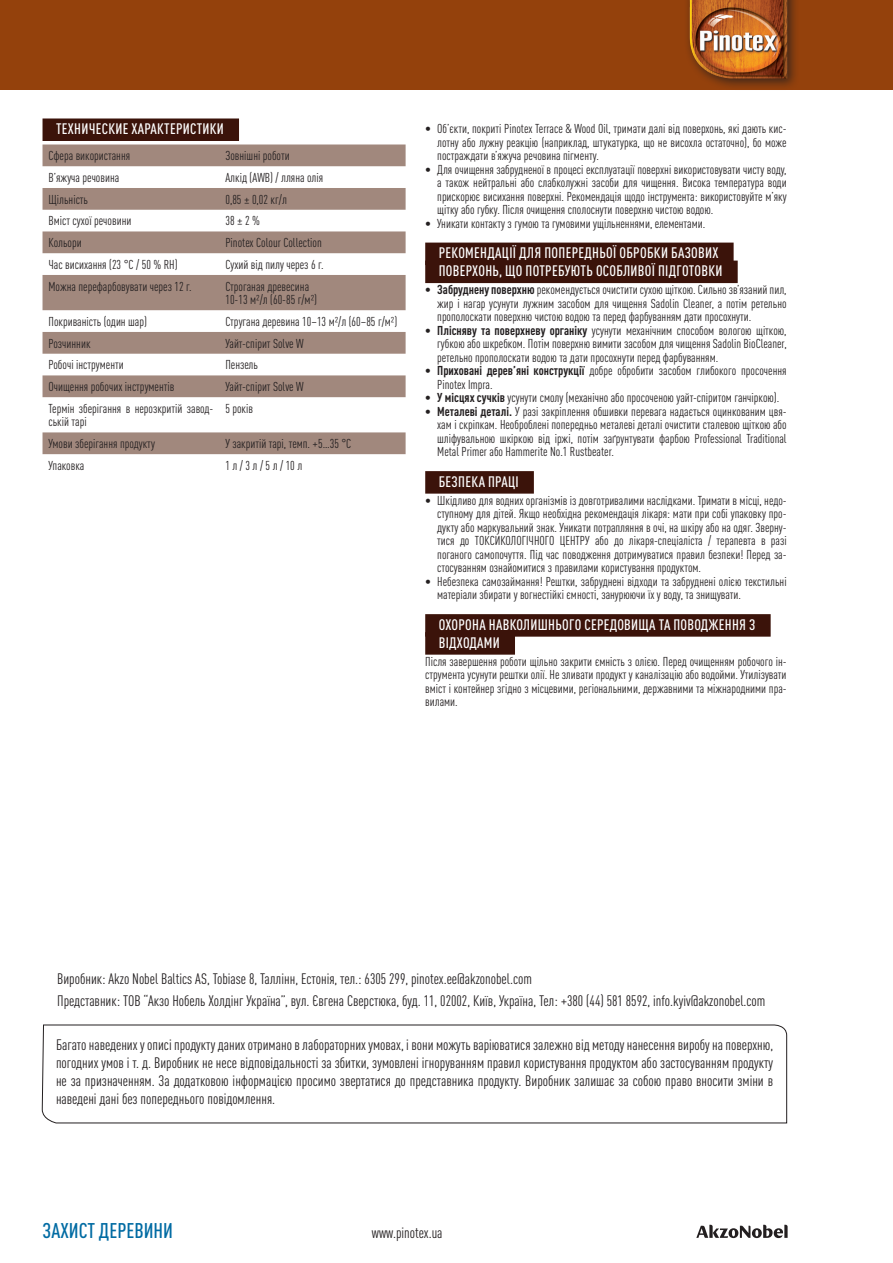
<style>
.page{position:relative;width:893px;height:1263px;background:#fff}
.page>*{position:absolute;margin:0;border:0;box-sizing:border-box;transform-origin:0 0}
.t1{font:500 condensed 21px "DIN Pro";color:#006ba3}
.t2{font:condensed 15px/18px "DIN Pro";color:#231f20;text-align:justify}
.t3{font:500 condensed 15px/18px "DIN Pro";letter-spacing:.02em;color:#fff}
.t4{font:condensed 12.75px/13.5px "DIN Pro";color:#231f20;text-align:justify}
.s1{font-weight:700}
</style>
<div class="page">
<svg style="left:696px;top:1225px;width:92px;height:13px"></svg>
<svg style="left:42px;top:1024px;width:745px;height:100px"></svg>
<div style="left:0;top:0;width:893px;height:89px;background:#94410c"></div>
<div style="left:43px;top:118px;width:196px;height:23px;background:#3b130a"></div>
<svg style="left:43px;top:144px;width:363px;height:310px;fill:#a1887d"></svg>
<div style="left:425px;top:243px;width:309px;height:22px;background:#3b130a"></div>
<div style="left:425px;top:261px;width:313px;height:22px;background:#3b130a"></div>
<div style="left:425px;top:471px;width:109px;height:23px;background:#3b130a"></div>
<div style="left:425px;top:614px;width:346px;height:23px;background:#3b130a"></div>
<div style="left:425px;top:632px;width:90px;height:23px;background:#3b130a"></div>
<div style="left:684px;top:0;width:115px;height:90px;background:#231f20;opacity:.75"></div>
<img style="left:690px;top:0;width:97px;height:78px">
<p class="t3" style="left:56px;top:119px;width:169px">ТЕХНИЧЕСКИЕ ХАРАКТЕРИСТИКИ</p>
<p class="t4" style="left:49px;top:148px;width:83px">Сфера використання</p>
<p class="t4" style="left:225px;top:148px;width:66px">Зовнішні роботи</p>
<p class="t4" style="left:49px;top:170px;width:72px">В’яжуча речовина</p>
<p class="t4" style="left:225px;top:170px;width:99px">Алкід (AWB) / лляна олія</p>
<p class="t4" style="left:49px;top:192px;width:41px">Щільність</p>
<p class="t4" style="left:225px;top:192px;width:63px">0,85 ± 0,02 кг/л</p>
<p class="t4" style="left:49px;top:213px;width:84px">Вміст сухої речовини</p>
<p class="t4" style="left:225px;top:213px;width:36px">38 ± 2 %</p>
<p class="t4" style="left:49px;top:235px;width:35px">Кольори</p>
<p class="t4" style="left:225px;top:235px;width:98px">Pinotex Colour Collection</p>
<p class="t4" style="left:49px;top:257px;width:131px">Час висихання (23 °C / 50 % RH)</p>
<p class="t4" style="left:225px;top:257px;width:100px">Сухий від пилу через 6 г.</p>
<p class="t4" style="left:49px;top:278px;width:145px">Можна перефарбовувати через 12 г.</p>
<p class="t4" style="left:225px;top:278px;width:93px">Строганая древесина<br>10-13 м²/л (60-85 г/м²)</p>
<p class="t4" style="left:49px;top:314px;width:100px">Покриваність (один шар)</p>
<p class="t4" style="left:225px;top:314px;width:173px">Стругана деревина 10–13 м²/л (60–85 г/м²)</p>
<p class="t4" style="left:49px;top:335px;width:44px">Розчинник</p>
<p class="t4" style="left:225px;top:335px;width:80px">Уайт-спірит Solve W</p>
<p class="t4" style="left:49px;top:357px;width:77px">Робочі інструменти</p>
<p class="t4" style="left:225px;top:357px;width:34px">Пензель</p>
<p class="t4" style="left:49px;top:379px;width:127px">Очищення робочих інструментів</p>
<p class="t4" style="left:225px;top:379px;width:80px">Уайт-спірит Solve W</p>
<p class="t4" style="left:49px;top:401px;width:166px">Термін зберігання в нерозкритій завод&shy;ській тарі</p>
<p class="t4" style="left:225px;top:401px;width:29px">5 років</p>
<p class="t4" style="left:49px;top:436px;width:108px">Умови зберігання продукту</p>
<p class="t4" style="left:225px;top:436px;width:127px">У закритій тарі, темп. +5…35 °C</p>
<p class="t4" style="left:49px;top:458px;width:37px">Упаковка</p>
<p class="t4" style="left:225px;top:458px;width:78px">1 л / 3 л / 5 л / 10 л</p>
<p class="t4" style="left:437px;top:121px;width:351px;text-indent:-12px">• Об’єкти, покриті Pinotex Terrace &amp; Wood Oil, тримати далі від поверхонь, які дають кис&shy;лотну або лужну реакцію (наприклад, штукатурка, що не висохла остаточно), бо може постраждати в’яжуча речовина пігменту.</p>
<p class="t4" style="left:437px;top:161px;width:351px;text-indent:-12px">• Для очищення забрудненої в процесі експлуатації поверхні використовувати чисту воду, а також нейтральні або слабколужні засоби для чищення. Висока температура води прискорює висихання поверхні. Рекомендація щодо інструмента: використовуйте м’яку щітку або губку. Після очищення сполоснути поверхню чистою водою.</p>
<p class="t4" style="left:425px;top:215px;width:282px">• Уникати контакту з гумою та гумовими ущільненнями, елементами.</p>
<p class="t3" style="left:439px;top:243px;width:285px">РЕКОМЕНДАЦІЇ ДЛЯ ПОПЕРЕДНЬОЇ ОБРОБКИ БАЗОВИХ<br>ПОВЕРХОНЬ, ЩО ПОТРЕБУЮТЬ ОСОБЛИВОЇ ПІДГОТОВКИ</p>
<p class="t4" style="left:437px;top:282px;width:351px;text-indent:-12px"><span class="s1">• Забруднену поверхню</span> рекомендується очистити сухою щіткою. Сильно зв’язаний пил, жир і нагар усунути лужним засобом для чищення Sadolin Cleaner, а потім ретельно прополоскати поверхню чистою водою та перед фарбуванням дати просохнути.</p>
<p class="t4" style="left:437px;top:322px;width:351px;text-indent:-12px"><span class="s1">• Плісняву та поверхневу органіку</span> усунути механічним способом вологою щіткою, губкою або шкребком. Потім поверхню вимити засобом для чищення Sadolin BioCleaner, ретельно прополоскати водою та дати просохнути перед фарбуванням.</p>
<p class="t4" style="left:437px;top:363px;width:351px;text-indent:-12px"><span class="s1">• Приховані дерев’яні конструкції</span> добре обробити засобом глибокого просочення<br>Pinotex Impra.</p>
<p class="t4" style="left:425px;top:390px;width:356px"><span class="s1">• У місцях сучків</span> усунути смолу (механічно або просоченою уайт-спіритом ганчіркою).</p>
<p class="t4" style="left:437px;top:403px;width:351px;text-indent:-12px"><span class="s1">• Металеві деталі.</span> У разі закріплення обшивки перевага надається оцинкованим цвя&shy;хам і скріпкам. Необроблені попередньо металеві деталі очистити сталевою щіткою або шліфувальною шкіркою від іржі, потім заґрунтувати фарбою Professional Traditional Metal Primer або Hammerite No.1 Rustbeater.</p>
<p class="t3" style="left:439px;top:471px;width:81px">БЕЗПЕКА ПРАЦІ</p>
<p class="t4" style="left:437px;top:492px;width:351px;text-indent:-12px">• Шкідливо для водних організмів із довготривалими наслідками. Тримати в місці, недо&shy;ступному для дітей. Якщо необхідна рекомендація лікаря: мати при собі упаковку про&shy;дукту або маркувальний знак. Уникати потрапляння в очі, на шкіру або на одяг. Зверну&shy;тися до ТОКСИКОЛОГІЧНОГО ЦЕНТРУ або до лікаря-спеціаліста / терапевта в разі поганого самопочуття. Під час поводження дотримуватися правил безпеки! Перед за&shy;стосуванням ознайомитися з правилами користування продуктом.</p>
<p class="t4" style="left:437px;top:573px;width:351px;text-indent:-12px">• Небезпека самозаймання! Рештки, забруднені відходи та забруднені олією текстильні матеріали збирати у вогнестійкі ємності, занурюючи їх у воду, та знищувати.</p>
<p class="t3" style="left:439px;top:614px;width:318px">ОХОРОНА НАВКОЛИШНЬОГО СЕРЕДОВИЩА ТА ПОВОДЖЕННЯ З<br>ВІДХОДАМИ</p>
<p class="t4" style="left:425px;top:653px;width:363px">Після завершення роботи щільно закрити ємність з олією. Перед очищенням робочого ін&shy;струмента усунути рештки олії. Не зливати продукт у каналізацію або водойми. Утилізувати вміст і контейнер згідно з місцевими, регіональними, державними та міжнародними пра&shy;вилами.</p>
<p class="t2" style="left:57px;top:967px;width:710px;line-height:22.2px">Виробник: Akzo Nobel Baltics AS, Tobiase 8, Таллінн, Естонія, тел.: 6305 299, pinotex.ee@akzonobel.com<br>Представник: TOB “Акзо Нобель Холдінг Україна”, вул. Євгена Сверстюка, буд. 11, 02002, Київ, Україна, Тел: +380 (44) 581 8592, info.kyiv@akzonobel.com</p>
<p class="t2" style="left:56px;top:1035px;width:719px">Багато наведених у описі продукту даних отримано в лабораторних умовах, і вони можуть варіюватися залежно від методу нанесення виробу на поверхню, погодних умов і т. д. Виробник не несе відповідальності за збитки, зумовлені ігноруванням правил користування продуктом або застосуванням продукту не за призначенням. За додатковою інформацією просимо звертатися до представника продукту. Виробник залишає за собою право вносити зміни в наведені дані без попереднього повідомлення.</p>
<h1 class="t1" style="left:43px;top:1215px;width:132px">ЗАХИСТ ДЕРЕВИНИ</h1>
<p class="t2" style="left:372px;top:1223px;width:72px">www.pinotex.ua</p>
</div>
